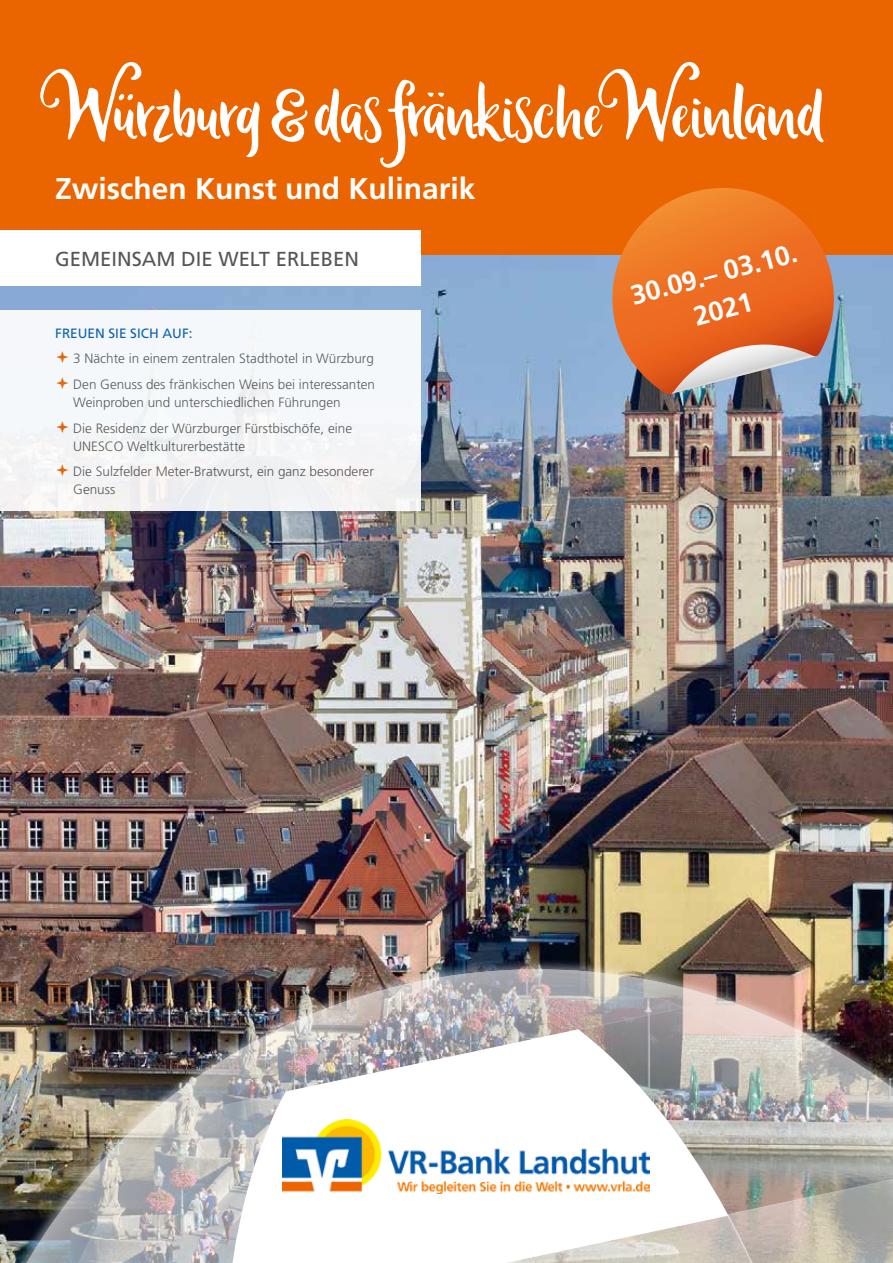
<style>
.page{position:relative;width:893px;height:1263px;background:#fff}
.page>*{position:absolute;margin:0;border:0;box-sizing:border-box;transform-origin:0 0}
.t1{font:103.5px "Fontbox Lemonade Stand";color:#fff}
.t2{font:700 30px "Frutiger LT Pro";color:#fff}
.t3{font:700 27px/36px "Frutiger LT Pro";color:#fff;text-align:center}
.t4{font:20.25px "Frutiger LT Pro";color:#565655}
.t5{font:300 13.5px/25.7px "Frutiger LT Pro";color:#565655}
.t6{font:13.5px "Frutiger LT Pro";color:#005ba8}
</style>
<div class="page">
<div style="left:0;top:0;width:893px;height:255px;background:#ea6500"></div>
<img style="left:0;top:255px;width:893px;height:617px">
<div style="left:0;top:231px;width:421px;height:55px;background:#fff"></div>
<img style="left:0;top:872px;width:893px;height:44px">
<img style="left:0;top:916px;width:893px;height:48px">
<img style="left:0;top:964px;width:893px;height:299px">
<div style="left:0;top:310px;width:421px;height:201px;background:#f5f8fb"></div>
<svg style="left:611px;top:188px;width:227px;height:206px;background:#e0702b"></svg>
<img style="left:670px;top:345px;width:147px;height:49px">
<div style="left:282px;top:1111px;width:368px;height:111px;background:#fff"></div>
<img style="left:282px;top:1120px;width:368px;height:74px">
<h1 class="t1" style="left:55px;top:54px;width:771px">Würzburg &amp; das fränkische Weinland</h1>
<h2 class="t2" style="left:55px;top:171px;width:422px">Zwischen Kunst und Kulinarik</h2>
<h3 class="t4" style="left:55px;top:247px;width:305px">GEMEINSAM DIE WELT ERLEBEN</h3>
<p class="t6" style="left:55px;top:325px;width:139px">FREUEN SIE SICH AUF:</p>
<p class="t5" style="left:73px;top:346px;width:303px">3 Nächte in einem zentralen Stadthotel in Würzburg<br>Den Genuss des fränkischen Weins bei interessanten</p>
<p class="t5" style="left:73px;top:389px;width:280px">Weinproben und unterschiedlichen Führungen<br>Die Residenz der Würzburger Fürstbischöfe, eine</p>
<p class="t5" style="left:73px;top:433px;width:302px">UNESCO Weltkulturerbestätte<br>Die Sulzfelder Meter-Bratwurst, ein ganz besonderer</p>
<p class="t5" style="left:73px;top:477px;width:44px">Genuss</p>
<h3 class="t3" style="left:627px;top:279px;width:173px;rotate:-15deg">30.09.– 03.10.<br>2021</h3>
</div>
